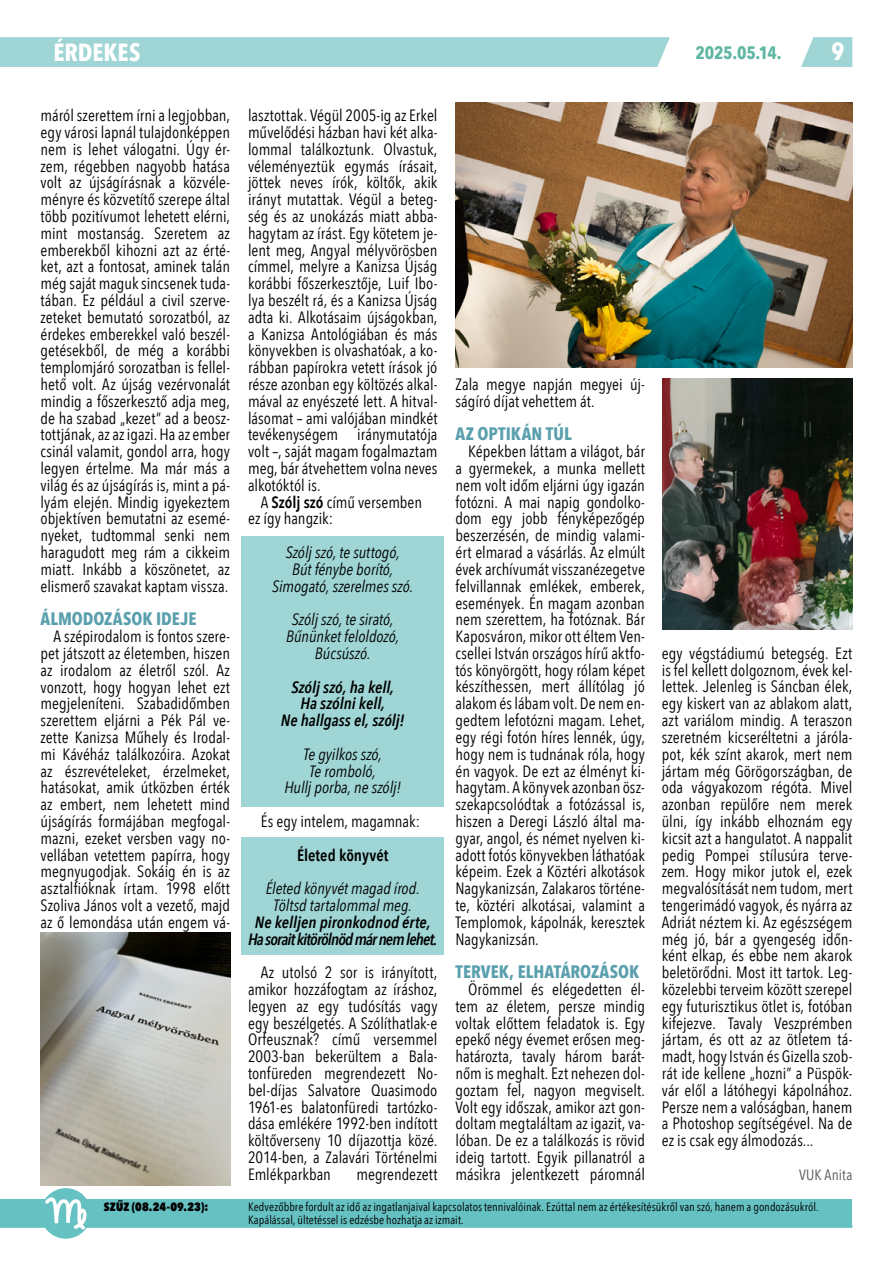
<style>
.page{position:relative;width:893px;height:1263px;background:#fff}
.page>*{position:absolute;margin:0;border:0;box-sizing:border-box;transform-origin:0 0}
.t1{font:700 24.75px "Avenir Next Condensed";color:#fff}
.t2{font:700 18px "Avenir Next Condensed";color:#5a9fad}
.t3{font:700 18px "Avenir Next Condensed";letter-spacing:-.01em;color:#60b7a3}
.t4{font:16.35px/16.8px "Avenir Next Condensed";color:#000;text-align:justify}
.t5{font:italic 16.35px/16.8px "Avenir Next Condensed";color:#000;text-align:center}
.t6{font:italic 600 16.35px/16.8px "Avenir Next Condensed";letter-spacing:-.045em;color:#000;text-align:center}
.t7{font:italic 600 16.35px/16.8px "Avenir Next Condensed";color:#000;text-align:center}
.t8{font:600 16.35px "Avenir Next Condensed";color:#000}
.t9{font:15px "Avenir Next Condensed";letter-spacing:.01em;color:#575756}
.t10{font:12px/13px "Avenir Next Condensed";letter-spacing:.005em;color:#000}
.t11{font:800 12px "Avenir Next Condensed";letter-spacing:.015em;color:#000}
.s1{font-weight:600}
</style>
<div class="page">
<img style="left:41px;top:932px;width:189px;height:253px">
<img style="left:663px;top:378px;width:189px;height:251px">
<img style="left:455px;top:102px;width:397px;height:265px">
<hr style="left:0;top:1225px;width:852px;height:3px;background:#65c1c2">
<div style="left:0;top:37px;width:670px;height:30px;background:#9fd5d5"></div>
<svg style="left:801px;top:37px;width:51px;height:30px;background:#abdada"></svg>
<div style="left:241px;top:536px;width:203px;height:270px;background:#9fd5d5"></div>
<div style="left:242px;top:838px;width:202px;height:117px;background:#9fd5d5"></div>
<div style="left:1px;top:1199px;width:851px;height:26px;background:#65c1c2"></div>
<div style="left:41px;top:1188px;width:50px;height:51px;background:#66c2c2;border-radius:50%"></div>
<svg style="left:44px;top:1197px;width:43px;height:32px"></svg>
<svg style="left:0;top:1199px;width:1px;height:26px"></svg>
<h1 class="t1" style="left:53px;top:38px;width:89px">ÉRDEKES</h1>
<p class="t3" style="left:695px;top:41px;width:88px">2025.05.14.</p>
<h1 class="t1" style="left:831px;top:36px;width:14px">9</h1>
<p class="t4" style="left:41px;top:106px;width:191px">máról szerettem írni a legjobban, egy városi lapnál tulajdonképpen nem is lehet válogatni. Úgy ér&shy;zem, régebben nagyobb hatása volt az újságírásnak a közvéle&shy;ményre és közvetítő szerepe által több pozitívumot lehetett elérni, mint mostanság. Szeretem az emberekből kihozni azt az érté&shy;ket, azt a fontosat, aminek talán még saját maguk sincsenek tuda&shy;tában. Ez például a civil szerve&shy;zeteket bemutató sorozatból, az érdekes emberekkel való beszél&shy;getésekből, de még a korábbi templomjáró sorozatban is fellel&shy;hető volt. Az újság vezérvonalát mindig a főszerkesztő adja meg, de ha szabad „kezet” ad a beosz&shy;tottjának, az az igazi. Ha az ember csinál valamit, gondol arra, hogy legyen értelme. Ma már más a világ és az újságírás is, mint a pá&shy;lyám elején. Mindig igyekeztem objektíven bemutatni az esemé&shy;nyeket, tudtommal senki nem haragudott meg rám a cikkeim miatt. Inkább a köszönetet, az elismerő szavakat kaptam vissza.</p>
<p class="t2" style="left:41px;top:608px;width:157px">ÁLMODOZÁSOK IDEJE</p>
<p class="t4" style="left:41px;top:627px;width:191px;text-indent:13px">A szépirodalom is fontos szere&shy;pet játszott az életemben, hiszen az irodalom az életről szól. Az vonzott, hogy hogyan lehet ezt megjeleníteni. Szabadidőmben szerettem eljárni a Pék Pál ve&shy;zette Kanizsa Műhely és Irodal&shy;mi Kávéház találkozóira. Azokat az észrevételeket, érzelmeket, hatásokat, amik útközben érték az embert, nem lehetett mind újságírás formájában megfogal&shy;mazni, ezeket versben vagy no&shy;vellában vetettem papírra, hogy megnyugodjak. Sokáig én is az asztalfióknak írtam. 1998 előtt Szoliva János volt a vezető, majd az ő lemondása után engem vá-</p>
<p class="t4" style="left:248px;top:106px;width:191px">lasztottak. Végül 2005-ig az Erkel művelődési házban havi két alka&shy;lommal találkoztunk. Olvastuk, véleményeztük egymás írásait, jöttek neves írók, költők, akik irányt mutattak. Végül a beteg&shy;ség és az unokázás miatt abba&shy;hagytam az írást. Egy kötetem je&shy;lent meg, Angyal mélyvörösben címmel, melyre a Kanizsa Újság korábbi főszerkesztője, Luif Ibo&shy;lya beszélt rá, és a Kanizsa Újság adta ki. Alkotásaim újságokban, a Kanizsa Antológiában és más könyvekben is olvashatóak, a ko&shy;rábban papírokra vetett írások jó része azonban egy költözés alkal&shy;mával az enyészeté lett. A hitval&shy;lásomat – ami valójában mindkét tevékenységem iránymutatója volt –, saját magam fogalmaztam meg, bár átvehettem volna neves alkotóktól is.</p>
<p class="t4" style="left:248px;top:493px;width:176px;text-indent:13px">A <span class="s1">Szólj szó</span> című versemben ez így hangzik:</p>
<p class="t5" style="left:272px;top:544px;width:143px">Szólj szó, te suttogó,<br>Bút fénybe borító,<br>Simogató, szerelmes szó.</p>
<p class="t5" style="left:286px;top:611px;width:114px">Szólj szó, te sirató,<br>Bűnünket feloldozó,<br>Búcsúszó.</p>
<p class="t7" style="left:281px;top:678px;width:125px">Szólj szó, ha kell,<br>Ha szólni kell,<br>Ne hallgass el, szólj!</p>
<p class="t5" style="left:284px;top:746px;width:118px">Te gyilkos szó,<br>Te romboló,<br>Hullj porba, ne szólj!</p>
<p class="t4" style="left:261px;top:812px;width:161px">És egy intelem, magamnak:</p>
<p class="t8" style="left:297px;top:841px;width:93px">Életed könyvét</p>
<p class="t5" style="left:266px;top:880px;width:156px">Életed könyvét magad írod.<br>Töltsd tartalommal meg.</p>
<p class="t6" style="left:248px;top:913px;width:191px">Ne kelljen pironkodnod érte,<br>Ha sorait kitörölnöd már nem lehet.</p>
<p class="t4" style="left:248px;top:963px;width:191px;text-indent:13px">Az utolsó 2 sor is irányított, amikor hozzáfogtam az íráshoz, legyen az egy tudósítás vagy egy beszélgetés. A Szólíthatlak-e Orfeusznak? című versemmel 2003-ban bekerültem a Bala&shy;tonfüreden megrendezett No&shy;bel-díjas Salvatore Quasimodo 1961-es balatonfüredi tartózko&shy;dása emlékére 1992-ben indított költőverseny 10 díjazottja közé.<br>2014-ben, a Zalavári Történelmi Emlékparkban</p>
<p class="t4" style="left:356px;top:1165px;width:83px">megrendezett</p>
<p class="t4" style="left:455px;top:375px;width:191px">Zala megye napján megyei új&shy;ságíró díjat vehettem át.</p>
<p class="t2" style="left:455px;top:423px;width:118px">AZ OPTIKÁN TÚL</p>
<p class="t4" style="left:455px;top:442px;width:191px;text-indent:13px">Képekben láttam a világot, bár a gyermekek, a munka mellett nem volt időm eljárni úgy igazán fotózni. A mai napig gondolko&shy;dom egy jobb fényképezőgép beszerzésén, de mindig valami&shy;ért elmarad a vásárlás. Az elmúlt évek archívumát visszanézegetve felvillannak emlékek, emberek, események. Én magam azonban nem szerettem, ha fotóznak. Bár Kaposváron, mikor ott éltem Ven&shy;csellei István országos hírű aktfo&shy;tós könyörgött, hogy rólam képet készíthessen, mert állítólag jó alakom és lábam volt. De nem en&shy;gedtem lefotózni magam. Lehet, egy régi fotón híres lennék, úgy, hogy nem is tudnának róla, hogy én vagyok. De ezt az élményt ki&shy;hagytam. A könyvek azonban ös - szekapcsolódtak a fotózással is, hiszen a Deregi László által ma&shy;gyar, angol, és német nyelven ki&shy;adott fotós könyvekben láthatóak képeim. Ezek a Köztéri alkotások Nagykanizsán, Zalakaros történe&shy;te, köztéri alkotásai, valamint a Templomok, kápolnák, keresztek Nagykanizsán.</p>
<p class="t2" style="left:455px;top:961px;width:185px">TERVEK, ELHATÁROZÁSOK</p>
<p class="t4" style="left:455px;top:980px;width:191px;text-indent:13px">Örömmel és elégedetten él&shy;tem az életem, persze mindig voltak előttem feladatok is. Egy epekő négy évemet erősen meg&shy;határozta, tavaly három barát&shy;nőm is meghalt. Ezt nehezen dol&shy;goztam fel, nagyon megviselt.<br>Volt egy időszak, amikor azt gon&shy;doltam megtaláltam az igazit, va&shy;lóban. De ez a találkozás is rövid ideig tartott. Egyik pillanatról a másikra jelentkezett páromnál</p>
<p class="t4" style="left:662px;top:644px;width:192px">egy végstádiumú betegség. Ezt is fel kellett dolgoznom, évek kel&shy;lettek. Jelenleg is Sáncban élek, egy kiskert van az ablakom alatt, azt variálom mindig. A teraszon szeretném kicseréltetni a járóla&shy;pot, kék színt akarok, mert nem jártam még Görögországban, de oda vágyakozom régóta. Mivel azonban repülőre nem merek ülni, így inkább elhoznám egy kicsit azt a hangulatot. A nappalit pedig Pompei stílusúra terve&shy;zem. Hogy mikor jutok el, ezek megvalósítását nem tudom, mert tengerimádó vagyok, és nyárra az Adriát néztem ki. Az egészségem még jó, bár a gyengeség időn&shy;ként elkap, és ebbe nem akarok beletörődni. Most itt tartok. Leg&shy;közelebbi terveim között szerepel egy futurisztikus ötlet is, fotóban kifejezve. Tavaly Veszprémben jártam, és ott az az ötletem tá&shy;madt, hogy István és Gizella szob&shy;rát ide kellene „hozni” a Püspök&shy;vár elől a látóhegyi kápolnához.<br>Persze nem a valóságban, hanem a Photoshop segítségével. Na de ez is csak egy álmodozás...</p>
<p class="t9" style="left:799px;top:1162px;width:55px">VUK Anita</p>
<p class="t11" style="left:104px;top:1199px;width:106px">SZŰZ (08.24-09.23):</p>
<p class="t10" style="left:248px;top:1200px;width:572px">Kedvezőbbre fordult az idő az ingatlanjaival kapcsolatos tennivalóinak. Ezúttal nem az értékesítésükről van szó, hanem a gondozásukról.<br>Kapálással, ültetéssel is edzésbe hozhatja az izmait.</p>
</div>
